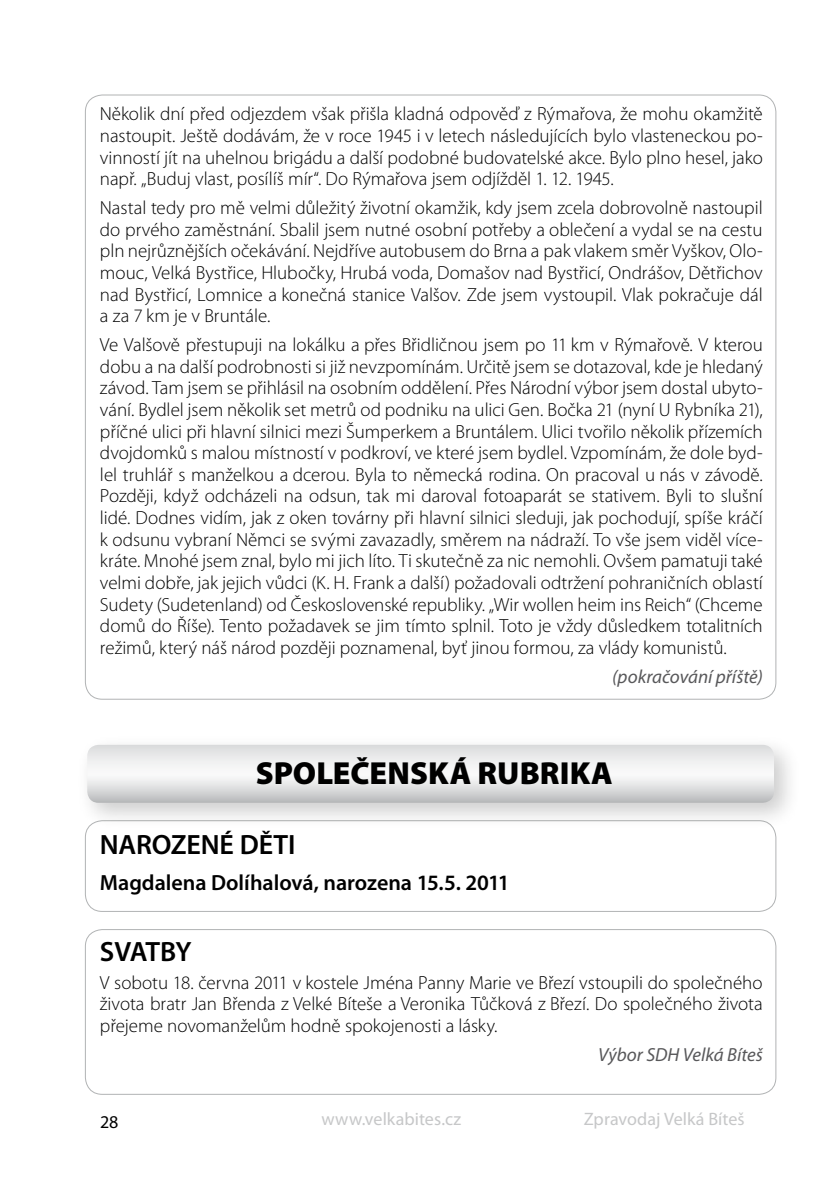
<style>
.page{position:relative;width:840px;height:1191px;background:#fff}
.page>*{position:absolute;margin:0;border:0;box-sizing:border-box;transform-origin:0 0}
.t1{font:900 32px "Myriad Pro";color:#000}
.t2{font:600 28px "Myriad Pro";letter-spacing:-.005em;color:#000}
.t3{font:600 22px "Myriad Pro";letter-spacing:-.005em;color:#000}
.t4{font:300 19px/21.6px "Myriad Pro";letter-spacing:-.005em;color:#000;text-align:justify}
.t5{font:italic 19px "Myriad Pro";color:#58585a}
.t6{font:18px "Myriad Pro";letter-spacing:.005em;color:#c6c7c8}
.t7{font:18px "Myriad Pro";color:#000}
</style>
<div class="page">
<div style="left:85px;top:820px;width:690px;height:91px;border:1px solid #b1b3b4;border-radius:17px"></div>
<div style="left:85px;top:929px;width:690px;height:165px;border:1px solid #b1b3b4;border-radius:17px"></div>
<div style="left:75px;top:733px;width:725px;height:96px;background:#000;opacity:.2"></div>
<svg style="left:87px;top:745px;width:686px;height:58px"></svg>
<p class="t4" style="left:100px;top:104px;width:664px">Několik dní před odjezdem však přišla kladná odpověď z Rýmařova, že mohu okamžitě nastoupit. Ještě dodávám, že v roce 1945 i v letech následujících bylo vlasteneckou po&shy;vinností jít na uhelnou brigádu a další podobné budovatelské akce. Bylo plno hesel, jako např. „Buduj vlast, posílíš mír“. Do Rýmařova jsem odjížděl 1. 12. 1945.</p>
<p class="t4" style="left:100px;top:197px;width:664px">Nastal tedy pro mě velmi důležitý životní okamžik, kdy jsem zcela dobrovolně nastoupil do prvého zaměstnání. Sbalil jsem nutné osobní potřeby a oblečení a vydal se na cestu pln nejrůznějších očekávání. Nejdříve autobusem do Brna a pak vlakem směr Vyškov, Olo&shy;mouc, Velká Bystřice, H lubočky, H rubá voda, Domašov nad Bystřicí, Ondrášov, Dětřichov nad Bystřicí, Lomnice a konečná stanice Valšov. Zde jsem vystoupil. Vlak pokračuje dál a za 7 km je v Bruntále.</p>
<p class="t4" style="left:100px;top:334px;width:664px">Ve Valšově přestupuji na lokálku a přes Břidličnou jsem po 11 km v Rýmařově. V kterou dobu a na další podrobnosti si již nevzpomínám. Určitě jsem se dotazoval, kde je hledaný závod. Tam jsem se přihlásil na osobním oddělení. Přes Národní výbor jsem dostal ubyto&shy;vání. Bydlel jsem několik set metrů od podniku na ulici Gen. Bočka 21 (nyní U Rybníka 21), příčné ulici při hlavní silnici mezi Šumperkem a Bruntálem. Ulici tvořilo několik přízemích dvojdomků s malou místností v podkroví, ve které jsem bydlel. Vzpomínám, že dole byd&shy;lel truhlář s manželkou a dcerou. Byla to německá rodina. On pracoval u nás v závodě.<br>Později, když odcházeli na odsun, tak mi daroval fotoaparát se stativem. Byli to slušní lidé. Dodnes vidím, jak z oken továrny při hlavní silnici sleduji, jak pochodují, spíše kráčí k odsunu vybraní Němci se svými zavazadly, směrem na nádraží. To vše jsem viděl více&shy;kráte. Mnohé jsem znal, bylo mi jich líto. Ti skutečně za nic nemohli. Ovšem pamatuji také velmi dobře, jak jejich vůdci (K. H . Frank a další) požadovali odtržení pohraničních oblastí Sudety (Sudetenland) od Československé republiky. „Wir wollen heim ins Reich“ (Chceme domů do Říše). Tento požadavek se jim tímto splnil. Toto je vždy důsledkem totalitních režimů, který náš národ později poznamenal, byť jinou formou, za vlády komunistů.</p>
<p class="t5" style="left:612px;top:664px;width:152px">(pokračování příště)</p>
<h1 class="t1" style="left:255px;top:755px;width:21px">SPO</h1>
<h1 class="t1" style="left:316px;top:755px;width:37px">LEČENSKÁ</h1>
<h1 class="t1" style="left:477px;top:755px;width:81px">RUBRIKA</h1>
<h2 class="t2" style="left:100px;top:827px;width:197px">NAROZENÉ DĚTI</h2>
<p class="t3" style="left:100px;top:868px;width:411px">Magdalena Dolíhalová, narozena 15.5. 2011</p>
<h2 class="t2" style="left:100px;top:934px;width:93px">SVATBY</h2>
<p class="t4" style="left:100px;top:971px;width:664px">V sobotu 18. června 2011 v kostele Jména Panny Marie ve Březí vstoupili do společného života bratr Jan Břenda z Velké Bíteše a Veronika Tůčková z Březí. Do společného života přejeme novomanželům hodně spokojenosti a lásky.</p>
<p class="t5" style="left:597px;top:1042px;width:166px">Výbor SDH Velká Bíteš</p>
<p class="t7" style="left:100px;top:1110px;width:20px">28</p>
<p class="t6" style="left:321px;top:1107px;width:141px">www.velkabites.cz</p>
<p class="t6" style="left:583px;top:1107px;width:162px">Zpravodaj Velká Bíteš</p>
</div>
